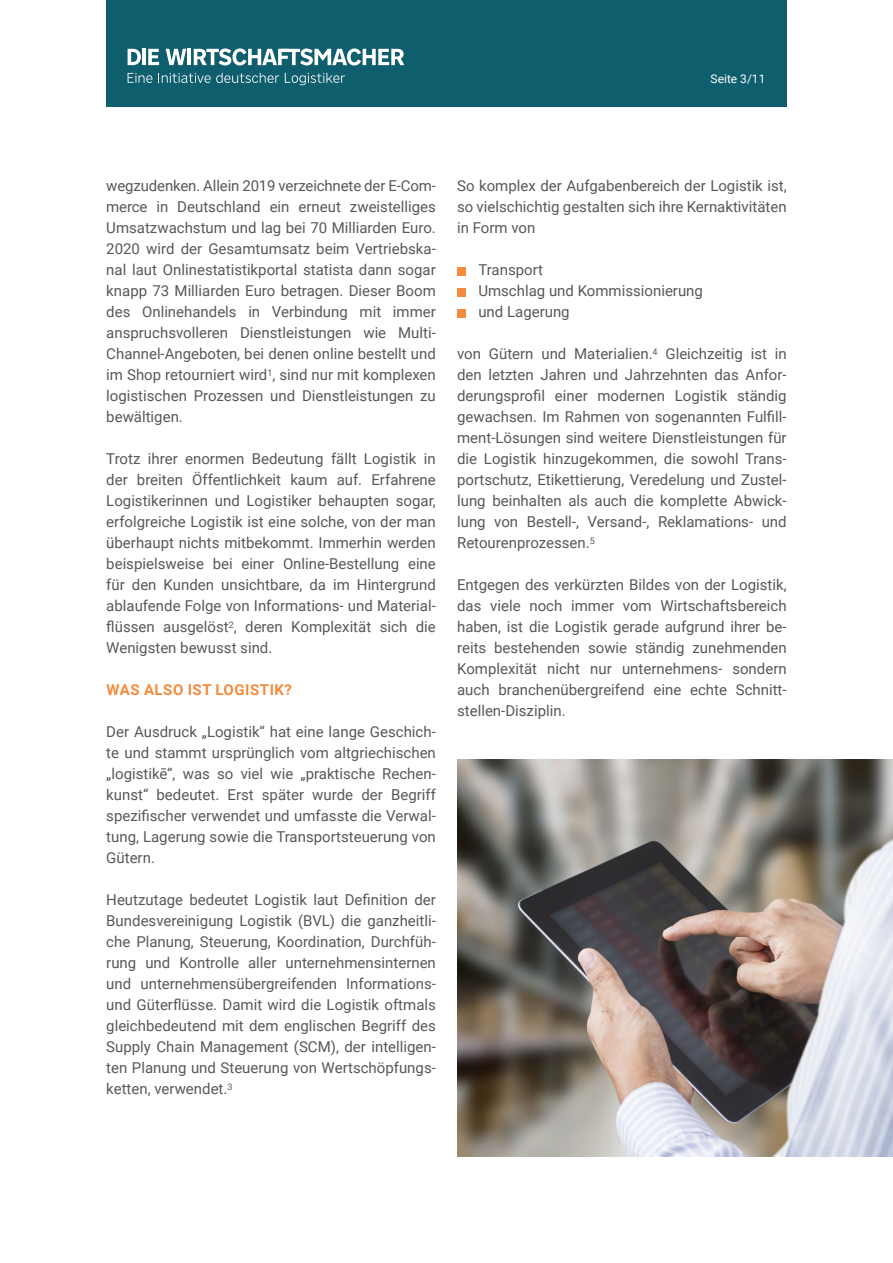
<style>
.page{position:relative;width:893px;height:1263px;background:#fff}
.page>*{position:absolute;margin:0;border:0;box-sizing:border-box;transform-origin:0 0}
.t1{font:15px/21px "Roboto";color:#57585a;text-align:justify}
.t2{font:700 15px "Roboto";letter-spacing:.035em;color:#f58b3c}
.t3{font:12px "Roboto";color:#fff}
</style>
<div class="page">
<div style="left:457px;top:267px;width:9px;height:8px;background:#f58b3c"></div>
<div style="left:457px;top:288px;width:9px;height:8px;background:#f58b3c"></div>
<div style="left:457px;top:309px;width:9px;height:8px;background:#f58b3c"></div>
<img style="left:457px;top:759px;width:436px;height:398px">
<div style="left:106px;top:0;width:681px;height:106px;background:#0f5e6e"></div>
<svg style="left:166px;top:49px;width:20px;height:16px"></svg>
<hr style="left:188px;top:49px;width:3px;height:16px;background:#fff">
<svg style="left:194px;top:48px;width:210px;height:17px"></svg>
<svg style="left:128px;top:49px;width:13px;height:16px"></svg>
<hr style="left:142px;top:49px;width:4px;height:16px;background:#fff">
<svg style="left:148px;top:49px;width:11px;height:16px"></svg>
<svg style="left:128px;top:73px;width:24px;height:10px"></svg>
<svg style="left:161px;top:73px;width:118px;height:10px"></svg>
<svg style="left:285px;top:73px;width:60px;height:12px"></svg>
<p class="t3" style="left:711px;top:70px;width:56px">Seite 3/11</p>
<p class="t1" style="left:106px;top:175px;width:331px">wegzudenken. Allein 2019 verzeichnete der E-Com&shy;merce in Deutschland ein erneut zweistelliges Umsatzwachstum und lag bei 70 Milliarden Euro.<br>2020 wird der Gesamtumsatz beim Vertriebska&shy;nal laut Onlinestatistikportal statista dann sogar knapp 73 Milliarden Euro betragen. Dieser Boom des Onlinehandels in Verbindung mit immer anspruchsvolleren Dienstleistungen wie Multi-Channel-Angeboten, bei denen online bestellt und im Shop retourniert wird<sup>1</sup>, sind nur mit komplexen logistischen Prozessen und Dienstleistungen zu bewältigen.</p>
<p class="t1" style="left:106px;top:448px;width:331px">Trotz ihrer enormen Bedeutung fällt Logistik in der breiten Öffentlichkeit kaum auf. Erfahrene Logistikerinnen und Logistiker behaupten sogar, erfolgreiche Logistik ist eine solche, von der man überhaupt nichts mitbekommt. Immerhin werden beispielsweise bei einer Online-Bestellung eine für den Kunden unsichtbare, da im Hintergrund ablaufende Folge von Informations- und Material&shy;flüssen ausgelöst<sup>2</sup>, deren Komplexität sich die Wenigsten bewusst sind.</p>
<p class="t2" style="left:107px;top:679px;width:187px">WAS ALSO IST LOGISTIK?</p>
<p class="t1" style="left:106px;top:721px;width:331px">Der Ausdruck „Logistik“ hat eine lange Geschich&shy;te und stammt ursprünglich vom altgriechischen „logistikē“, was so viel wie „praktische Rechen&shy;kunst“ bedeutet. Erst später wurde der Begriff spezifischer verwendet und umfasste die Verwal&shy;tung, Lagerung sowie die Transportsteuerung von Gütern.</p>
<p class="t1" style="left:106px;top:889px;width:331px">Heutzutage bedeutet Logistik laut Definition der Bundesvereinigung Logistik (BVL) die ganzheitli&shy;che Planung, Steuerung, Koordination, Durchfüh&shy;rung und Kontrolle aller unternehmensinternen und unternehmensübergreifenden Informations&shy;und Güterflüsse. Damit wird die Logistik oftmals gleichbedeutend mit dem englischen Begriff des Supply Chain Management (SCM), der intelligen&shy;ten Planung und Steuerung von Wertschöpfungs&shy;ketten, verwendet.<sup>3</sup></p>
<p class="t1" style="left:457px;top:175px;width:331px">So komplex der Aufgabenbereich der Logistik ist, so vielschichtig gestalten sich ihre Kernaktivitäten in Form von</p>
<p class="t1" style="left:478px;top:259px;width:226px;text-align:left">Transport<br>Umschlag und Kommissionierung und Lagerung</p>
<p class="t1" style="left:457px;top:343px;width:331px">von Gütern und Materialien.<sup>4</sup> Gleichzeitig ist in den letzten Jahren und Jahrzehnten das Anfor&shy;derungsprofil einer modernen Logistik ständig gewachsen. Im Rahmen von sogenannten Fulfill&shy;ment-Lösungen sind weitere Dienstleistungen für die Logistik hinzugekommen, die sowohl Trans&shy;portschutz, Etikettierung, Veredelung und Zustel&shy;lung beinhalten als auch die komplette Abwick&shy;lung von Bestell-, Versand-, Reklamations- und Retourenprozessen.<sup>5</sup></p>
<p class="t1" style="left:457px;top:574px;width:331px">Entgegen des verkürzten Bildes von der Logistik, das viele noch immer vom Wirtschaftsbereich haben, ist die Logistik gerade aufgrund ihrer be&shy;reits bestehenden sowie ständig zunehmenden Komplexität nicht nur unternehmens- sondern auch branchenübergreifend eine echte Schnitt&shy;stellen-Disziplin.</p>
</div>
